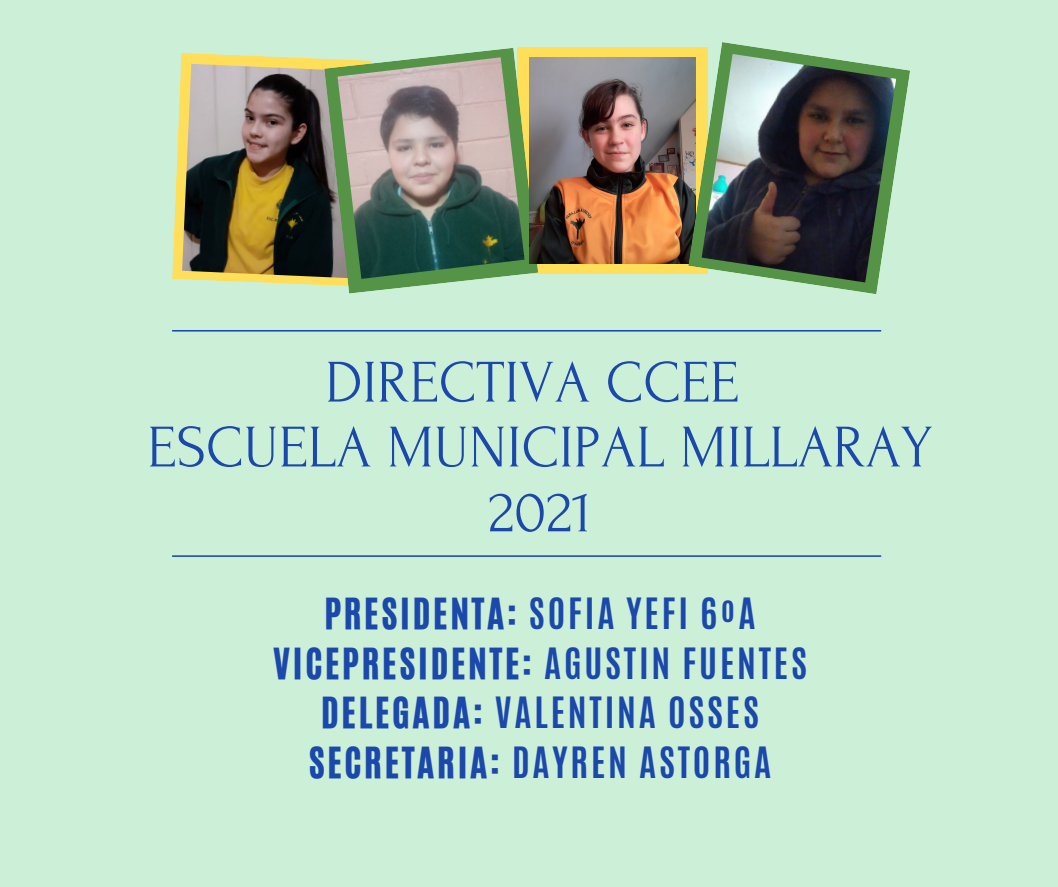
<style>
.page{position:relative;width:1058px;height:887px;background:#fff}
.page>*{position:absolute;margin:0;border:0;box-sizing:border-box;transform-origin:0 0}
.t1{font:60.15px/64.8px "Forum";color:#1b48ab;text-align:center}
.t2{font:700 36px "Antonio";letter-spacing:.08em;color:#1b48ab}
.t3{font:36px "CA Generated";letter-spacing:.08em;color:#1b48ab}
.s1{font-family:"CA Generated";font-weight:400}
.s2{font-family:"Antonio";font-weight:700}
</style>
<div class="page">
<div style="left:0;top:0;width:1058px;height:886px;background:#ccefd7"></div>
<hr style="left:172px;top:330px;width:709px;height:1px;background:#1b48ab">
<hr style="left:172px;top:555px;width:709px;height:1px;background:#1b48ab">
<svg style="left:172px;top:53px;width:152px;height:232px;fill:#ffde59"></svg>
<img style="left:182px;top:64px;width:142px;height:214px">
<div style="left:517px;top:48px;width:190px;height:226px;background:#ffde59"></div>
<svg style="left:324px;top:48px;width:214px;height:245px"></svg>
<img style="left:337px;top:57px;width:187px;height:222px">
<img style="left:529px;top:57px;width:159px;height:206px">
<svg style="left:688px;top:42px;width:222px;height:252px"></svg>
<img style="left:701px;top:54px;width:195px;height:228px">
<p class="t1" style="left:325px;top:351px;width:415px">DIRECTIVA CCEE</p>
<p class="t1" style="left:147px;top:415px;width:787px">ESCUELA MUNICIPAL MILLARAY<br>2021</p>
<p class="t2" style="left:324px;top:588px;width:433px"><span class="s1">PRESIDENTA:</span> SOFIA YEFI 6ºA</p>
<p class="t3" style="left:273px;top:637px;width:535px">VICEPRESIDENTE: <span class="s2">AGUSTIN FUENTES</span></p>
<p class="t2" style="left:321px;top:687px;width:439px"><span class="s1">DELEGADA:</span> VALENTINA OSSES</p>
<p class="t2" style="left:309px;top:736px;width:464px"><span class="s1">SECRETARIA:</span> DAYREN ASTORGA</p>
</div>
